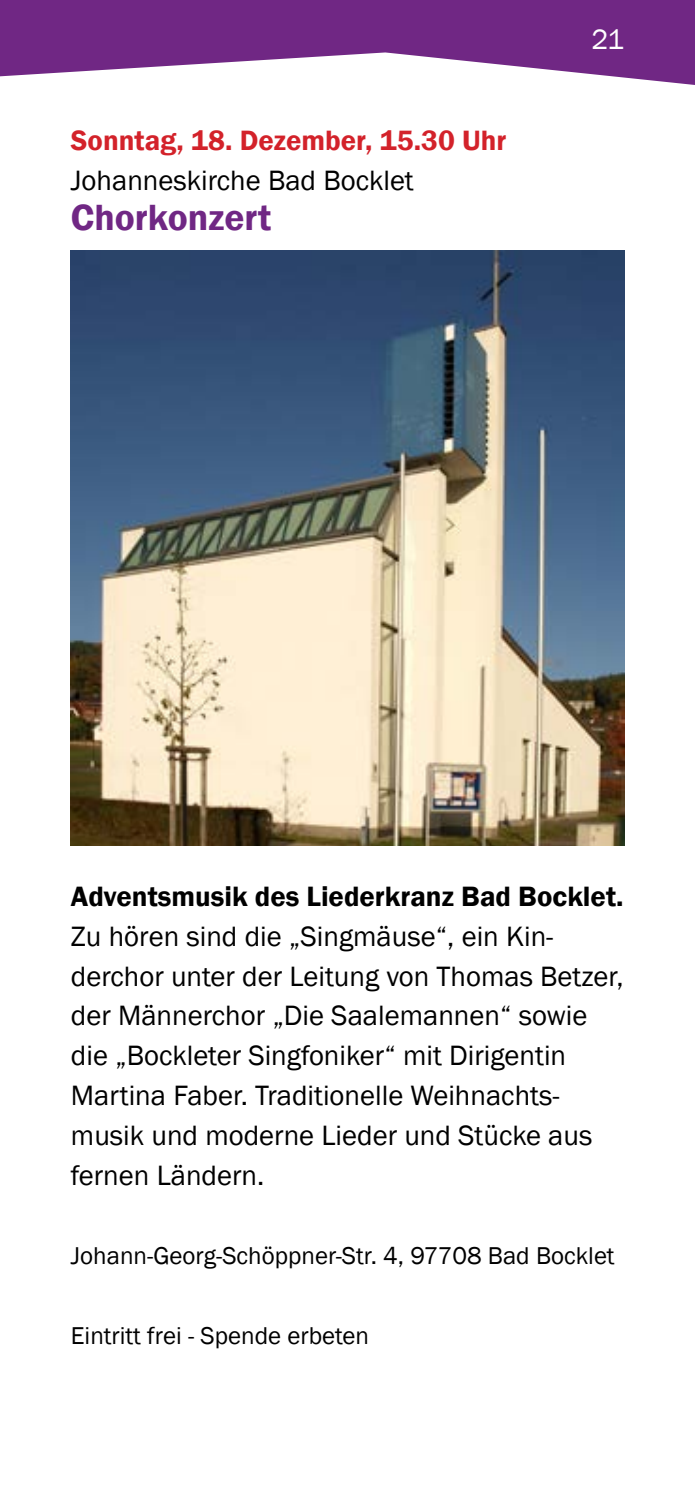
<style>
.page{position:relative;width:695px;height:1489px;background:#fff}
.page>*{position:absolute;margin:0;border:0;box-sizing:border-box;transform-origin:0 0}
.t1{font:600 37.5px "Franklin Gothic";color:#702784}
.t2{font:28.75px/39.8px "Franklin Gothic";color:#000}
.t3{font:600 28.75px "Franklin Gothic";color:#000}
.t4{font:600 28.75px "Franklin Gothic";color:#d3222a}
.t5{font:28.75px "Franklin Gothic";color:#fff}
.t6{font:25px "Franklin Gothic";color:#000}
</style>
<div class="page">
<svg style="left:0;top:0;width:694px;height:85px;fill:#702784"></svg>
<img style="left:71px;top:250px;width:553px;height:595px">
<p class="t4" style="left:71px;top:123px;width:437px">Sonntag, 18. Dezember, 15.30 Uhr</p>
<p class="t2" style="left:71px;top:161px;width:344px">Johanneskirche Bad Bocklet</p>
<h1 class="t1" style="left:71px;top:194px;width:202px">Chorkonzert</h1>
<p class="t5" style="left:591px;top:22px;width:34px">21</p>
<p class="t3" style="left:71px;top:878px;width:554px">Adventsmusik des Liederkranz Bad Bocklet.</p>
<p class="t2" style="left:71px;top:917px;width:554px">Zu hören sind die „Singmäuse“, ein Kin&shy;derchor unter der Leitung von Thomas Betzer, der Männerchor „Die Saalemannen“ sowie die „Bockleter Singfoniker“ mit Dirigentin Martina Faber. Traditionelle Weihnachts&shy;musik und moderne Lieder und Stücke aus fernen Ländern.</p>
<p class="t6" style="left:71px;top:1240px;width:545px">Johann-Georg-Schöppner-Str. 4, 97708 Bad Bocklet</p>
<p class="t6" style="left:71px;top:1319px;width:299px">Eintritt frei - Spende erbeten</p>
</div>
